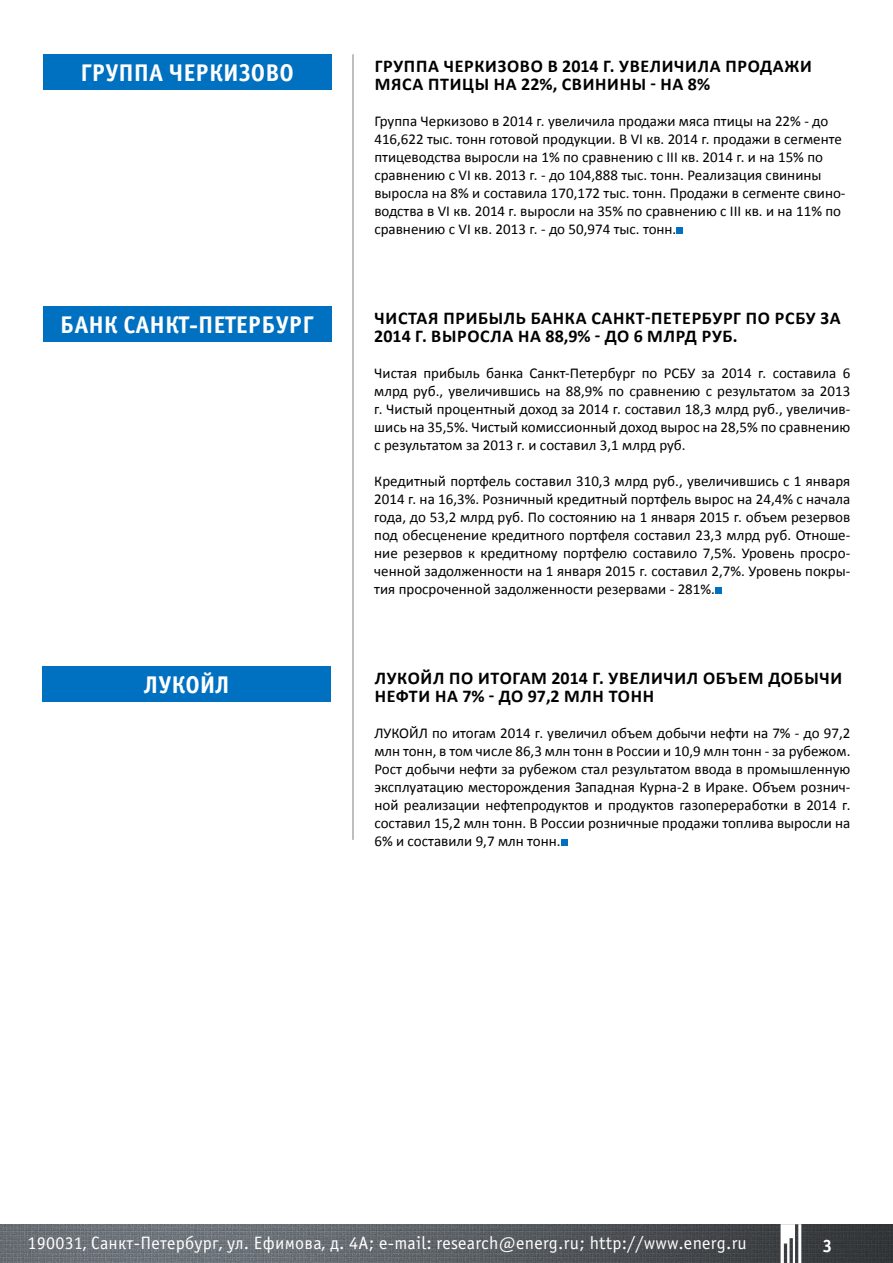
<style>
.page{position:relative;width:893px;height:1263px;background:#fff}
.page>*{position:absolute;margin:0;border:0;box-sizing:border-box;transform-origin:0 0}
.t1{font:700 24.15px "Officina Sans C";color:#fff}
.t2{font:700 18px "Calibri";letter-spacing:.02em;color:#000}
.t3{font:18px "Officina Sans C";letter-spacing:.015em;color:#fff}
.t4{font:700 18px "Officina Sans C";color:#fff}
.t5{font:15px/18px "Calibri";color:#000;text-align:justify}
</style>
<div class="page">
<img style="left:0;top:1224px;width:893px;height:39px">
<hr style="left:352px;top:54px;width:2px;height:786px;background:#a7a9ac">
<div style="left:43px;top:54px;width:289px;height:36px;background:#0070c0"></div>
<div style="left:43px;top:306px;width:288px;height:36px;background:#0070c0"></div>
<div style="left:43px;top:666px;width:288px;height:36px;background:#0070c0"></div>
<svg style="left:781px;top:1224px;width:20px;height:39px"></svg>
<div style="left:676px;top:227px;width:7px;height:7px;background:#0070c0"></div>
<div style="left:561px;top:839px;width:6px;height:7px;background:#0070c0"></div>
<div style="left:715px;top:587px;width:7px;height:7px;background:#0070c0"></div>
<h1 class="t1" style="left:80px;top:59px;width:215px">Группа Черкизово</h1>
<p class="t2" style="left:375px;top:55px;width:21px">Группа</p>
<p class="t2" style="left:444px;top:55px;width:23px">Черкизово</p>
<p class="t2" style="left:548px;top:55px;width:84px">в 2014 г. увеличила</p>
<p class="t2" style="left:725px;top:55px;width:13px">продажи</p>
<p class="t2" style="left:375px;top:73px;width:13px">мяса</p>
<p class="t2" style="left:428px;top:73px;width:13px">птицы</p>
<p class="t2" style="left:494px;top:73px;width:81px">на 22%, свинины</p>
<p class="t2" style="left:651px;top:73px;width:61px">- на 8%</p>
<p class="t5" style="left:374px;top:112px;width:473px;text-align:left">Группа Черкизово в 2014 г. увеличила продажи мяса птицы на 22% - до 416,622 тыс. тонн готовой продукции. В VI кв. 2014 г. продажи в сегменте птицеводства выросли на 1% по сравнению с III кв. 2014 г. и на 15% по сравнению с VI кв. 2013 г. - до 104,888 тыс. тонн. Реализация свинины выросла на 8% и составила 170,172 тыс. тонн. Продажи в сегменте свино&shy;водства в VI кв. 2014 г. выросли на 35% по сравнению с III кв. и на 11% по сравнению с VI кв. 2013 г. - до 50,974 тыс. тонн.</p>
<h1 class="t1" style="left:60px;top:311px;width:253px">Банк Санкт-П етербург</h1>
<p class="t2" style="left:375px;top:307px;width:23px">Чистая</p>
<p class="t2" style="left:443px;top:307px;width:13px">прибыль</p>
<p class="t2" style="left:531px;top:307px;width:12px">банка</p>
<p class="t2" style="left:591px;top:307px;width:22px">Санкт</p>
<p class="t2" style="left:645px;top:307px;width:29px">-Петербург</p>
<p class="t2" style="left:746px;top:307px;width:86px">по РСБУ за</p>
<p class="t2" style="left:374px;top:325px;width:70px">2014 г. выросла</p>
<p class="t2" style="left:518px;top:325px;width:143px">на 88,9% - до 6 млрд</p>
<p class="t2" style="left:702px;top:325px;width:37px">руб .</p>
<p class="t5" style="left:374px;top:364px;width:478px">Чистая прибыль банка Санкт-Петербург по РСБУ за 2014 г. составила 6 млрд руб., увеличившись на 88,9% по сравнению с результатом за 2013 г. Чистый процентный доход за 2014 г. составил 18,3 млрд руб., увеличив&shy;шись на 35,5%. Чистый комиссионный доход вырос на 28,5% по сравнению с результатом за 2013 г. и составил 3,1 млрд руб.</p>
<p class="t5" style="left:374px;top:472px;width:478px">Кредитный портфель составил 310,3 млрд руб., увеличившись с 1 января 2014 г. на 16,3%. Розничный кредитный портфель вырос на 24,4% с начала года, до 53,2 млрд руб. По состоянию на 1 января 2015 г. объем резервов под обесценение кредитного портфеля составил 23,3 млрд руб. Отноше&shy;ние резервов к кредитному портфелю составило 7,5%. Уровень просро&shy;ченной задолженности на 1 января 2015 г. составил 2,7%. Уровень покры&shy;тия просроченной задолженности резервами - 281%.</p>
<h1 class="t1" style="left:144px;top:671px;width:87px">ЛУКО ЙЛ</h1>
<p class="t2" style="left:375px;top:667px;width:116px">ЛУКОЙЛ по итогам</p>
<p class="t2" style="left:551px;top:667px;width:70px">2014 г. увеличил</p>
<p class="t2" style="left:703px;top:667px;width:79px">объем добычи</p>
<p class="t2" style="left:375px;top:685px;width:12px">нефти</p>
<p class="t2" style="left:435px;top:685px;width:143px">на 7% - до 97,2 млн</p>
<p class="t2" style="left:609px;top:685px;width:13px">тонн</p>
<p class="t5" style="left:374px;top:724px;width:478px">ЛУКОЙЛ по итогам 2014 г. увеличил объем добычи нефти на 7% - до 97,2 млн тонн, в том числе 86,3 млн тонн в России и 10,9 млн тонн - за рубежом.<br>Рост добычи нефти за рубежом стал результатом ввода в промышленную эксплуатацию месторождения Западная Курна-2 в Ираке. Объем рознич&shy;ной реализации нефтепродуктов и продуктов газопереработки в 2014 г. составил 15,2 млн тонн. В России розничные продажи топлива выросли на 6% и составили 9,7 млн тонн.</p>
<p class="t3" style="left:28px;top:1233px;width:721px">190031, Санкт-Петербург, ул. Ефимова, д. 4А; e-mail: research@energ.ru; http://www.energ.ru</p>
<p class="t4" style="left:822px;top:1236px;width:12px">3</p>
</div>
